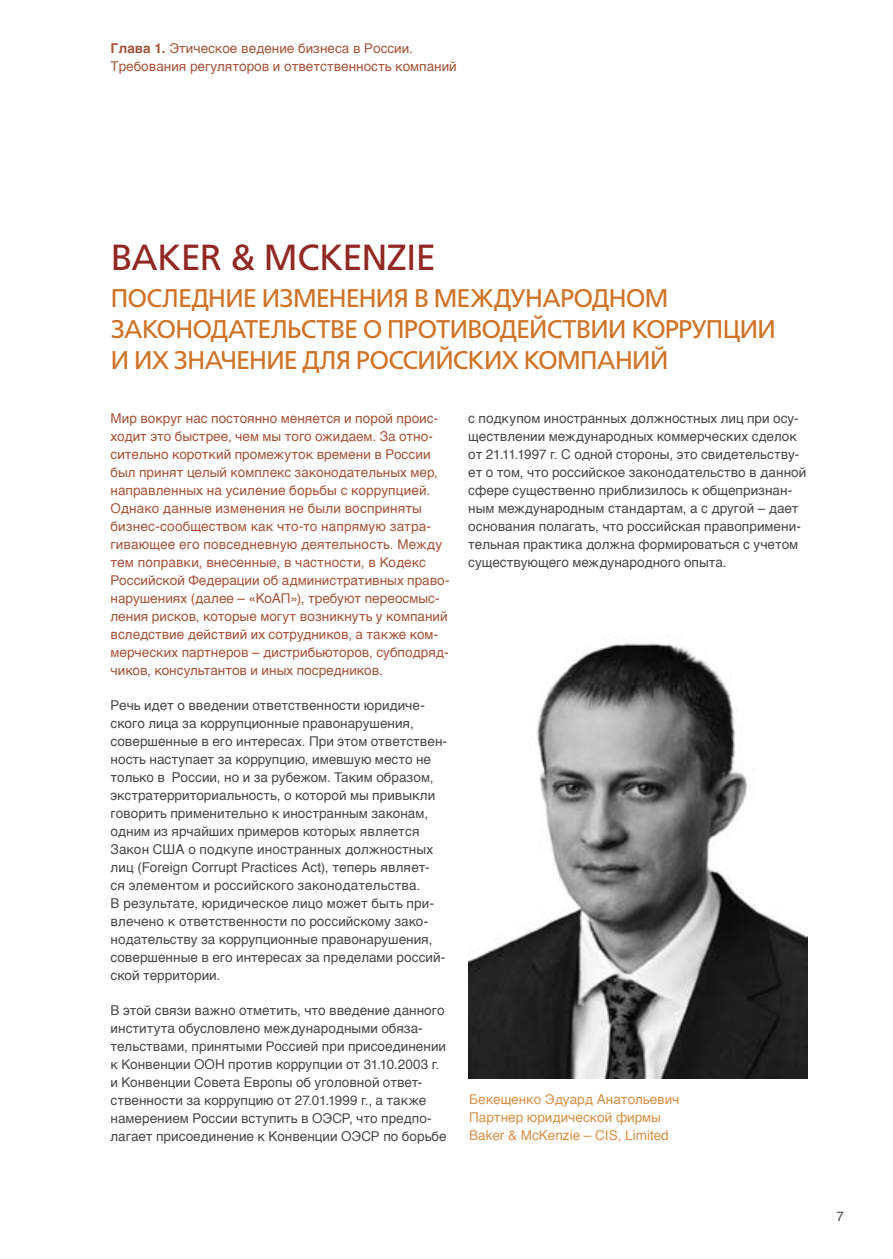
<style>
.page{position:relative;width:893px;height:1259px;background:#fff}
.page>*{position:absolute;margin:0;border:0;box-sizing:border-box;transform-origin:0 0}
.t1{font:36.15px "Free Set";letter-spacing:-.025em;color:#922823}
.t2{font:25.5px/30.6px "Free Set";letter-spacing:-.04em;color:#cf7327}
.t3{font:13.5px/18px "Helvetica";letter-spacing:.005em;color:#484848}
.t4{font:13.5px/18px "Helvetica";letter-spacing:.005em;color:#a55439}
.t5{font:13.5px/18px "Helvetica";color:#d89047}
.s1{font-weight:700}
</style>
<div class="page">
<img style="left:469px;top:643px;width:339px;height:436px">
<p class="t4" style="left:111px;top:39px;width:348px"><span class="s1">Глава 1.</span> Этическое ведение бизнеса в России.<br>Требования регуляторов и ответственность компаний</p>
<h1 class="t1" style="left:111px;top:236px;width:327px">BAKER &amp; MCKENZIE</h1>
<h2 class="t2" style="left:111px;top:283px;width:667px">ПОСЛЕДНИЕ ИЗМЕНЕНИЯ В МЕЖДУНАРОДНОМ<br>ЗАКОНОДАТЕЛЬСТВЕ О П РОТИВОДЕЙСТВИИ КОРРУП ЦИИ<br>И ИХ ЗНАЧЕНИЕ ДЛЯ РОССИЙСКИХ КОМПАНИЙ</h2>
<p class="t4" style="left:111px;top:409px;width:341px">Мир вокруг нас постоянно меняется и порой проис&shy;ходит это быстрее, чем мы того ожидаем. За отно&shy;сительно короткий промежуток времени в России был принят целый комплекс законодательных мер, направленных на усиление борьбы с коррупцией.<br>Однако данные изменения не были восприняты бизнес-сообществом как что-то напрямую затра&shy;гивающее его повседневную деятельность. Между тем поправки, внесенные, в частности, в Кодекс Российской Федерации об административных право&shy;нарушениях (далее – «КоАП»), требуют переосмыс&shy;ления рисков, которые могут возникнуть у компаний вследствие действий их сотрудников, а также ком&shy;мерческих партнеров – дистрибьюторов, субподряд&shy;чиков, консультантов и иных посредников.</p>
<p class="t3" style="left:111px;top:696px;width:338px">Речь идет о введении ответственности юридиче&shy;ского лица за коррупционные правонарушения, совершенные в его интересах. При этом ответствен&shy;ность наступает за коррупцию, имевшую место не только в России, но и за рубежом. Таким образом, экстратерриториальность, о которой мы привыкли говорить применительно к иностранным законам, одним из ярчайших примеров которых является Закон США о подкупе иностранных должностных лиц (Foreign Corrupt Practices Act), теперь являет&shy;ся элементом и российского законодательства.<br>В результате, юридическое лицо может быть при&shy;влечено к ответственности по российскому зако&shy;нодательству за коррупционные правонарушения, совершенные в его интересах за пределами россий&shy;ской территории.</p>
<p class="t3" style="left:111px;top:1001px;width:338px">В этой связи важно отметить, что введение данного института обусловлено международными обяза&shy;тельствами, принятыми Россией при присоединении к Конвенции ООН против коррупции от 31.10.2003 г. и Конвенции Совета Европы об уголовной ответ&shy;ственности за коррупцию от 27.01.1999 г., а также намерением России вступить в ОЭСР, что предпо&shy;лагает присоединение к Конвенции ОЭСР по борьбе</p>
<p class="t3" style="left:468px;top:409px;width:340px">с подкупом иностранных должностных лиц при осу&shy;ществлении международных коммерческих сделок от 21.11.1997 г. С одной стороны, это свидетельству&shy;ет о том, что российское законодательство в данной сфере существенно приблизилось к общепризнан&shy;ным международным стандартам, а с другой – дает основания полагать, что российская правопримени&shy;тельная практика должна формироваться с учетом существующего международного опыта.</p>
<p class="t5" style="left:469px;top:1091px;width:212px">Бекещенко Эдуард Анатольевич<br>Партнер юридической фирмы<br>Baker &amp; McKenzie – CIS, Limited</p>
<p class="t3" style="left:836px;top:1207px;width:9px">7</p>
</div>
